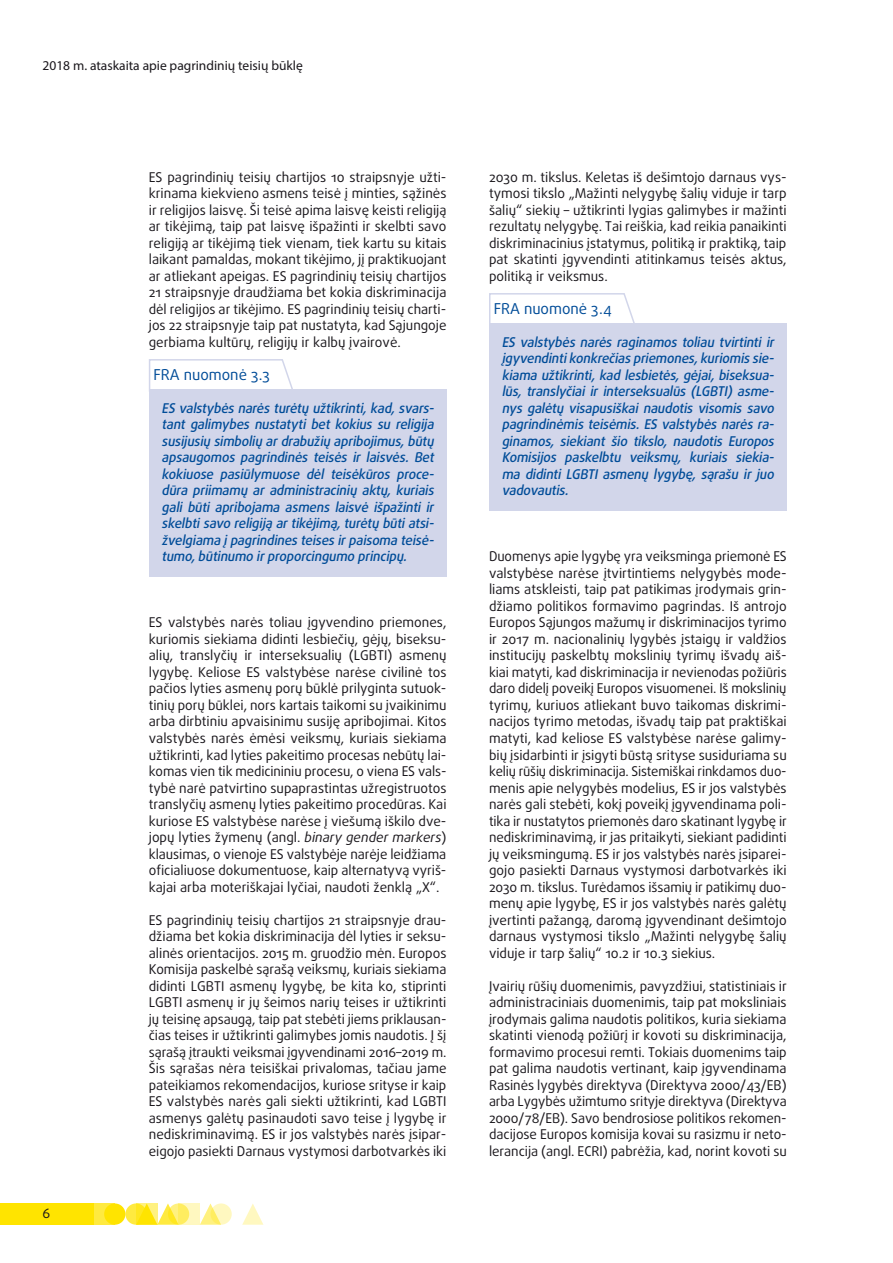
<style>
.page{position:relative;width:893px;height:1263px;background:#fff}
.page>*{position:absolute;margin:0;border:0;box-sizing:border-box;transform-origin:0 0}
.opinion_header_sw{font:15px "Daxline Pro";color:#004c98}
.body_text{font:13.5px/16.5px "Daxline Pro";color:#1a171c;text-align:justify}
.opinion_text_SW_last{font:italic 500 13.5px/16.5px "Daxline Pro";letter-spacing:-.01em;color:#004c98;text-align:justify}
.t1{font:13.5px "Myriad Pro";color:#1a171c}
.s1{font-style:italic}
</style>
<div class="page">
<svg style="left:125px;top:1203px;width:22px;height:22px"></svg>
<div style="left:94px;top:1203px;width:21px;height:22px;background:#ffea40"></div>
<div style="left:0;top:1203px;width:94px;height:22px;background:#ffe400"></div>
<svg style="left:200px;top:1203px;width:18px;height:22px"></svg>
<svg style="left:242px;top:1204px;width:21px;height:21px"></svg>
<div style="left:104px;top:1203px;width:21px;height:22px;background:#ffe400;border-radius:50%"></div>
<svg style="left:157px;top:1203px;width:18px;height:22px"></svg>
<svg style="left:168px;top:1203px;width:21px;height:22px"></svg>
<svg style="left:210px;top:1203px;width:22px;height:22px"></svg>
<svg style="left:136px;top:1203px;width:21px;height:22px"></svg>
<svg style="left:179px;top:1203px;width:21px;height:22px"></svg>
<div style="left:149px;top:390px;width:297px;height:187px;background:#d2d6ea"></div>
<div style="left:489px;top:324px;width:298px;height:187px;background:#d2d6ea"></div>
<svg style="left:149px;top:359px;width:146px;height:31px"></svg>
<svg style="left:489px;top:293px;width:147px;height:31px"></svg>
<p class="t1" style="left:43px;top:57px;width:262px">2018 m. ataskaita apie pagrindinių teisių būklę</p>
<p class="body_text" style="left:149px;top:169px;width:299px">ES pagrindinių teisių chartijos 10 straipsnyje užti&shy;krinama kiekvieno asmens teisė į minties, sąžinės ir religijos laisvę. Ši teisė apima laisvę keisti religiją ar tikėjimą, taip pat laisvę išpažinti ir skelbti savo religiją ar tikėjimą tiek vienam, tiek kartu su kitais laikant pamaldas, mokant tikėjimo, jį praktikuojant ar atliekant apeigas. ES pagrindinių teisių chartijos 21 straipsnyje draudžiama bet kokia diskriminacija dėl religijos ar tikėjimo. ES pagrindinių teisių charti&shy;jos 22 straipsnyje taip pat nustatyta, kad Sąjungoje gerbiama kultūrų, religijų ir kalbų įvairovė.</p>
<p class="opinion_header_sw" style="left:153px;top:365px;width:118px">FRA nuomonė 3.3</p>
<p class="opinion_text_SW_last" style="left:162px;top:400px;width:277px">ES valstybėsnarėsturėtų užtikrinti,kad,svars&shy;tant galimybes nustatyti bet kokius su religija susijusių simbolių ardrabužių apribojimus,būtų apsaugomos pagrindinės teisės ir laisvės. Bet kokiuose pasiūlymuose dėl teisėkūros proce&shy;dūra priimamų ar administracinių aktų, kuriais gali būti apribojama asmens laisvė išpažinti ir skelbtisavo religiją artikėjimą,turėtų būtiatsi&shy;žvelgiama į pagrindinesteisesirpaisoma teisė&shy;tumo,būtinumo irproporcingumo principų.</p>
<p class="body_text" style="left:43px;top:1205px;width:9px">6</p>
<p class="body_text" style="left:149px;top:614px;width:299px">ES valstybės narės toliau įgyvendino priemones, kuriomis siekiama didinti lesbiečių, gėjų, biseksu&shy;alių, translyčių ir interseksualių (LGBTI) asmenų lygybę. Keliose ES valstybėse narėse civilinė tos pačios lyties asmenų porų būklė prilyginta sutuok&shy;tinių porų būklei, nors kartais taikomi su įvaikinimu arba dirbtiniu apvaisinimu susiję apribojimai. Kitos valstybės narės ėmėsi veiksmų, kuriais siekiama užtikrinti, kad lyties pakeitimo procesas nebūtų lai&shy;komas vien tik medicininiu procesu, o viena ES vals&shy;tybė narė patvirtino supaprastintas užregistruotos translyčių asmenų lyties pakeitimo procedūras. Kai kuriose ES valstybėse narėse į viešumą iškilo dve&shy;jopų lyties žymenų (angl. <span class="s1">binary gender markers</span>) klausimas, o vienoje ES valstybėje narėje leidžiama oficialiuose dokumentuose, kaip alternatyvą vyriš&shy;kajai arba moteriškajai lyčiai, naudoti ženklą „X“.</p>
<p class="body_text" style="left:149px;top:911px;width:299px">ES pagrindinių teisių chartijos 21 straipsnyje drau&shy;džiama bet kokia diskriminacija dėl lyties ir seksu&shy;alinės orientacijos. 2015 m. gruodžio mėn. Europos Komisija paskelbė sąrašą veiksmų, kuriais siekiama didinti LGBTI asmenų lygybę, be kita ko, stiprinti LGBTI asmenų ir jų šeimos narių teises ir užtikrinti jų teisinę apsaugą, taip pat stebėti jiems priklausan&shy;čias teises ir užtikrinti galimybes jomis naudotis. Į šį sąrašą įtraukti veiksmai įgyvendinami 2016–2019 m.<br>Šis sąrašas nėra teisiškai privalomas, tačiau jame pateikiamos rekomendacijos, kuriose srityse ir kaip ES valstybės narės gali siekti užtikrinti, kad LGBTI asmenys galėtų pasinaudoti savo teise į lygybę ir nediskriminavimą. ES ir jos valstybės narės įsipar&shy;eigojo pasiekti Darnaus vystymosi darbotvarkės iki</p>
<p class="body_text" style="left:489px;top:169px;width:299px">2030 m. tikslus. Keletas iš dešimtojo darnaus vys&shy;tymosi tikslo „Mažinti nelygybę šalių viduje ir tarp šalių“ siekių – užtikrinti lygias galimybes ir mažinti rezultatų nelygybę. Tai reiškia, kad reikia panaikinti diskriminacinius įstatymus, politiką ir praktiką, taip pat skatinti įgyvendinti atitinkamus teisės aktus, politiką ir veiksmus.</p>
<p class="opinion_header_sw" style="left:494px;top:299px;width:120px">FRA nuomonė 3.4</p>
<p class="opinion_text_SW_last" style="left:502px;top:334px;width:277px">ES valstybės narės raginamos toliau tvirtinti ir įgyvendintikonkrečiaspriemones,kuriomissie&shy;kiama užtikrinti, kad lesbietės, gėjai, biseksua&shy;lūs, translyčiai ir interseksualūs (LGBTI) asme&shy;nys galėtų visapusiškai naudotis visomis savo pagrindinėmis teisėmis. ES valstybės narės ra&shy;ginamos, siekiant šio tikslo, naudotis Europos Komisijos paskelbtu veiksmų, kuriais siekia&shy;ma didinti LGBTI asmenų lygybę, sąrašu ir juo vadovautis.</p>
<p class="body_text" style="left:489px;top:548px;width:299px">Duomenys apie lygybę yra veiksminga priemonė ES valstybėse narėse įtvirtintiems nelygybės mode&shy;liams atskleisti, taip pat patikimas įrodymais grin&shy;džiamo politikos formavimo pagrindas. Iš antrojo Europos Sąjungos mažumų ir diskriminacijos tyrimo ir 2017 m. nacionalinių lygybės įstaigų ir valdžios institucijų paskelbtų mokslinių tyrimų išvadų aiš&shy;kiai matyti, kad diskriminacija ir nevienodas požiūris daro didelį poveikį Europos visuomenei. Iš mokslinių tyrimų, kuriuos atliekant buvo taikomas diskrimi&shy;nacijos tyrimo metodas, išvadų taip pat praktiškai matyti, kad keliose ES valstybėse narėse galimy&shy;bių įsidarbinti ir įsigyti būstą srityse susiduriama su kelių rūšių diskriminacija. Sistemiškai rinkdamos duo&shy;menis apie nelygybės modelius, ES ir jos valstybės narės gali stebėti, kokį poveikį įgyvendinama poli&shy;tika ir nustatytos priemonės daro skatinant lygybę ir nediskriminavimą, ir jas pritaikyti, siekiant padidinti jų veiksmingumą. ES ir jos valstybės narės įsiparei&shy;gojo pasiekti Darnaus vystymosi darbotvarkės iki 2030 m. tikslus. Turėdamos išsamių ir patikimų duo&shy;menų apie lygybę, ES ir jos valstybės narės galėtų įvertinti pažangą, daromą įgyvendinant dešimtojo darnaus vystymosi tikslo „Mažinti nelygybę šalių viduje ir tarp šalių“ 10.2 ir 10.3 siekius.</p>
<p class="body_text" style="left:489px;top:977px;width:299px">Įvairių rūšių duomenimis, pavyzdžiui, statistiniais ir administraciniais duomenimis, taip pat moksliniais įrodymais galima naudotis politikos, kuria siekiama skatinti vienodą požiūrį ir kovoti su diskriminacija, formavimo procesui remti. Tokiais duomenims taip pat galima naudotis vertinant, kaip įgyvendinama Rasinės lygybės direktyva (Direktyva 2000/43/EB) arba Lygybės užimtumo srityje direktyva (Direktyva 2000/78/EB). Savo bendrosiose politikos rekomen&shy;dacijose Europos komisija kovai su rasizmu ir neto&shy;lerancija (angl. ECRI) pabrėžia, kad, norint kovoti su</p>
</div>
